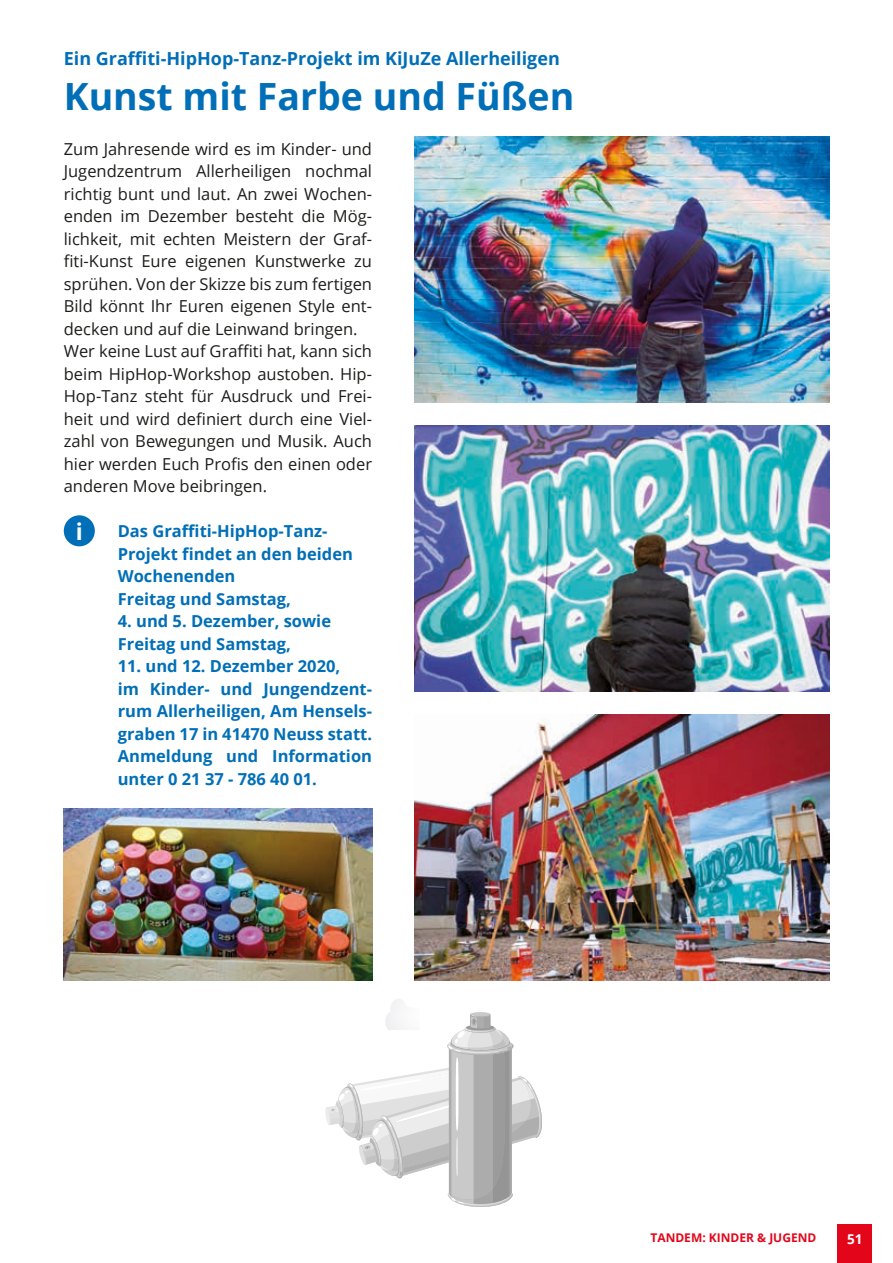
<style>
.page{position:relative;width:893px;height:1263px;background:#fff}
.page>*{position:absolute;margin:0;border:0;box-sizing:border-box;transform-origin:0 0}
.t1{font:700 37.5px "Open Sans";color:#006fb7}
.t2{font:700 22.95px "Open Sans";color:#fff}
.t3{font:700 18px "Open Sans";color:#006fb7}
.t4{font:16.5px/22.5px "Open Sans";color:#1d1d1b}
.t5{font:700 16.5px/22.5px "Open Sans";color:#006fb7}
.t6{font:700 13.5px "Open Sans";color:#fff}
.t7{font:700 12px "Open Sans";color:#e3061b}
</style>
<div class="page">
<div style="left:838px;top:1225px;width:34px;height:38px;background:#e3061b"></div>
<div style="left:64px;top:515px;width:31px;height:31px;background:#006fb7;border-radius:50%"></div>
<img style="left:415px;top:136px;width:414px;height:266px">
<img style="left:415px;top:425px;width:414px;height:267px">
<img style="left:415px;top:714px;width:414px;height:267px">
<img style="left:64px;top:808px;width:308px;height:173px">
<svg style="left:325px;top:999px;width:217px;height:208px"></svg>
<p class="t3" style="left:64px;top:46px;width:498px">Ein Graffiti-HipHop-Tanz-Projekt im KiJuZe Allerheiligen</p>
<h1 class="t1" style="left:64px;top:70px;width:512px">Kunst mit Farbe und Füßen</h1>
<p class="t4" style="left:64px;top:137px;width:310px">Zum Jahresende wird es im Kinder- und Jugendzentrum Allerheiligen nochmal richtig bunt und laut. An zwei Wochen&shy;enden im Dezember besteht die Mög&shy;lichkeit, mit echten Meistern der Graf&shy;fiti-Kunst Eure eigenen Kunstwerke zu sprühen. Von der Skizze bis zum fertigen Bild könnt Ihr Euren eigenen Style ent&shy;decken und auf die Leinwand bringen.<br>Wer keine Lust auf Graffiti hat, kann sich beim HipHop-Workshop austoben. Hip-Hop-Tanz steht für Ausdruck und Frei&shy;heit und wird definiert durch eine Viel&shy;zahl von Bewegungen und Musik. Auch hier werden Euch Profis den einen oder anderen Move beibringen.</p>
<h2 class="t2" style="left:76px;top:515px;width:9px">i</h2>
<p class="t5" style="left:118px;top:520px;width:237px">Das Graffiti-HipHop-Tanz-<br>Projekt findet an den beiden<br>Wochenenden<br>Freitag und Samstag,</p>
<p class="t5" style="left:118px;top:610px;width:215px">4. und 5. Dezember, sowie<br>Freitag und Samstag,</p>
<p class="t5" style="left:118px;top:655px;width:256px">11. und 12. Dezember 2020,<br>im Kinder- und Jungendzent&shy;rum Allerheiligen, Am Hensels&shy;graben 17 in 41470 Neuss statt.<br>Anmeldung und Information unter 0 21 37 - 786 40 01.</p>
<p class="t7" style="left:650px;top:1229px;width:167px">TANDEM: KINDER &amp; JUGEND</p>
<p class="t6" style="left:847px;top:1229px;width:17px">51</p>
</div>
